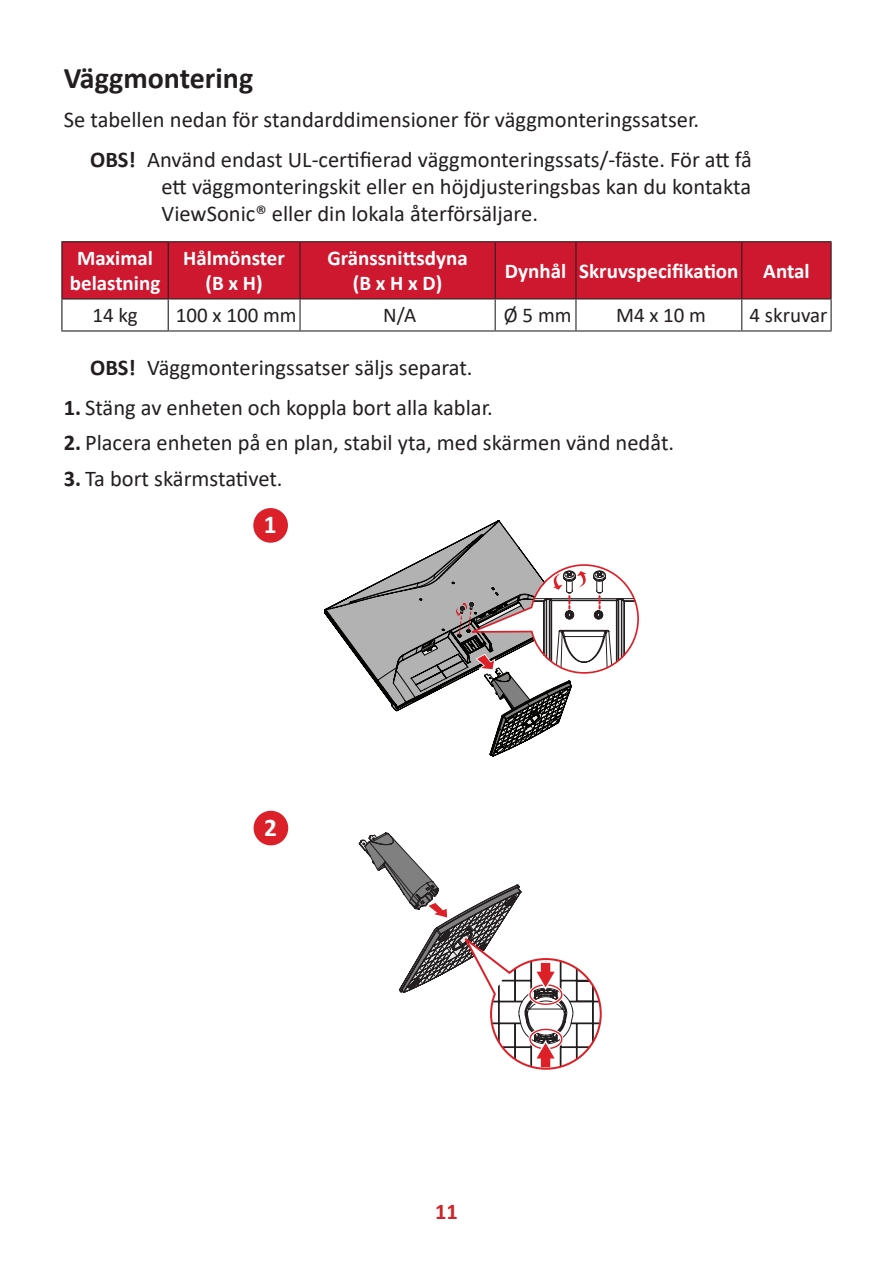
<style>
.page{position:relative;width:893px;height:1263px;background:#fff}
.page>*{position:absolute;margin:0;border:0;box-sizing:border-box;transform-origin:0 0}
.t1{font:700 30px "Calibri";color:#231f20}
.t2{font:700 25.35px "Calibri";color:#fff}
.t3{font:22.5px/39.8px "Calibri";color:#231f20}
.t4{font:700 22.5px "Calibri";color:#d1232a}
.t5{font:700 21px/25.2px "Calibri";color:#fff;text-align:center}
.t6{font:21px "Calibri";color:#231f20}
.s1{font-weight:700}
</style>
<div class="page">
<div style="left:62px;top:242px;width:769px;height:56px;background:#ce182f"></div>
<hr style="left:169px;top:241px;width:131px;height:1px;background:#231f20">
<hr style="left:300px;top:241px;width:195px;height:1px;background:#231f20">
<hr style="left:299px;top:242px;width:2px;height:56px;background:#231f20">
<hr style="left:495px;top:241px;width:81px;height:1px;background:#231f20">
<hr style="left:495px;top:242px;width:1px;height:56px;background:#231f20">
<hr style="left:576px;top:241px;width:166px;height:1px;background:#231f20">
<hr style="left:575px;top:242px;width:1px;height:56px;background:#231f20">
<hr style="left:742px;top:241px;width:90px;height:1px;background:#231f20">
<hr style="left:741px;top:242px;width:1px;height:56px;background:#231f20">
<hr style="left:831px;top:242px;width:1px;height:56px;background:#231f20">
<hr style="left:169px;top:298px;width:131px;height:1px;background:#231f20">
<hr style="left:300px;top:298px;width:195px;height:1px;background:#231f20">
<hr style="left:299px;top:299px;width:2px;height:31px;background:#231f20">
<hr style="left:495px;top:298px;width:81px;height:1px;background:#231f20">
<hr style="left:495px;top:299px;width:1px;height:31px;background:#231f20">
<hr style="left:576px;top:298px;width:166px;height:1px;background:#231f20">
<hr style="left:575px;top:299px;width:1px;height:31px;background:#231f20">
<hr style="left:742px;top:298px;width:90px;height:1px;background:#231f20">
<hr style="left:741px;top:299px;width:1px;height:31px;background:#231f20">
<hr style="left:831px;top:299px;width:1px;height:31px;background:#231f20">
<hr style="left:169px;top:330px;width:131px;height:1px;background:#231f20">
<hr style="left:300px;top:330px;width:195px;height:1px;background:#231f20">
<hr style="left:495px;top:330px;width:81px;height:1px;background:#231f20">
<hr style="left:576px;top:330px;width:166px;height:1px;background:#231f20">
<hr style="left:742px;top:330px;width:90px;height:1px;background:#231f20">
<hr style="left:61px;top:241px;width:108px;height:1px;background:#231f20">
<hr style="left:61px;top:242px;width:1px;height:56px;background:#231f20">
<hr style="left:168px;top:242px;width:1px;height:56px;background:#231f20">
<hr style="left:61px;top:298px;width:108px;height:1px;background:#231f20">
<hr style="left:61px;top:299px;width:1px;height:31px;background:#231f20">
<hr style="left:168px;top:299px;width:1px;height:31px;background:#231f20">
<hr style="left:61px;top:330px;width:108px;height:2px;background:#231f20">
<div style="left:253px;top:508px;width:35px;height:35px;background:#dc2029;border-radius:50%"></div>
<svg style="left:324px;top:521px;width:315px;height:235px"></svg>
<div style="left:254px;top:811px;width:34px;height:34px;background:#dc2029;border-radius:50%"></div>
<svg style="left:359px;top:832px;width:243px;height:238px"></svg>
<h1 class="t1" style="left:64px;top:57px;width:191px">Väggmontering</h1>
<p class="t3" style="left:90px;top:99px;width:663px;text-indent:-26px">Se tabellen nedan för standarddimensioner för väggmonteringssatser.<br><span class="s1">OBS!</span> Använd endast UL-certifierad väggmonteringssats/-fäste. För att få</p>
<p class="t3" style="left:162px;top:172px;width:591px;line-height:27px">ett väggmonteringskit eller en höjdjusteringsbas kan du kontakta<br>ViewSonic® eller din lokala återförsäljare.</p>
<p class="t5" style="left:70px;top:245px;width:92px">Maximal belastning</p>
<p class="t5" style="left:183px;top:245px;width:103px">Hålmönster (B x H)</p>
<p class="t5" style="left:327px;top:245px;width:142px">Gränssnittsdyna (B x H x D)</p>
<p class="t5" style="left:505px;top:258px;width:306px">Dynhål Skruvspecifikation Antal</p>
<p class="t6" style="left:92px;top:301px;width:47px">14 kg</p>
<p class="t6" style="left:176px;top:301px;width:122px">100 x 100 mm</p>
<p class="t6" style="left:383px;top:301px;width:35px">N/A</p>
<p class="t6" style="left:504px;top:301px;width:69px">Ø 5 mm</p>
<p class="t6" style="left:616px;top:301px;width:92px">M4 x 10 m</p>
<p class="t6" style="left:750px;top:301px;width:80px">4 skruvar</p>
<p class="t3" style="left:90px;top:347px;width:384px"><span class="s1">OBS!</span> Väggmonteringssatser säljs separat.</p>
<p class="t3" style="left:64px;top:387px;width:431px"><span class="s1">1.</span> Stäng av enheten och koppla bort alla kablar.</p>
<p class="t3" style="left:64px;top:422px;width:612px"><span class="s1">2.</span> Placera enheten på en plan, stabil yta, med skärmen vänd nedåt.</p>
<p class="t3" style="left:64px;top:458px;width:220px"><span class="s1">3.</span> Ta bort skärmstativet.</p>
<p class="t2" style="left:264px;top:507px;width:14px">1</p>
<p class="t2" style="left:264px;top:809px;width:14px">2</p>
<p class="t4" style="left:435px;top:1196px;width:24px">11</p>
</div>
